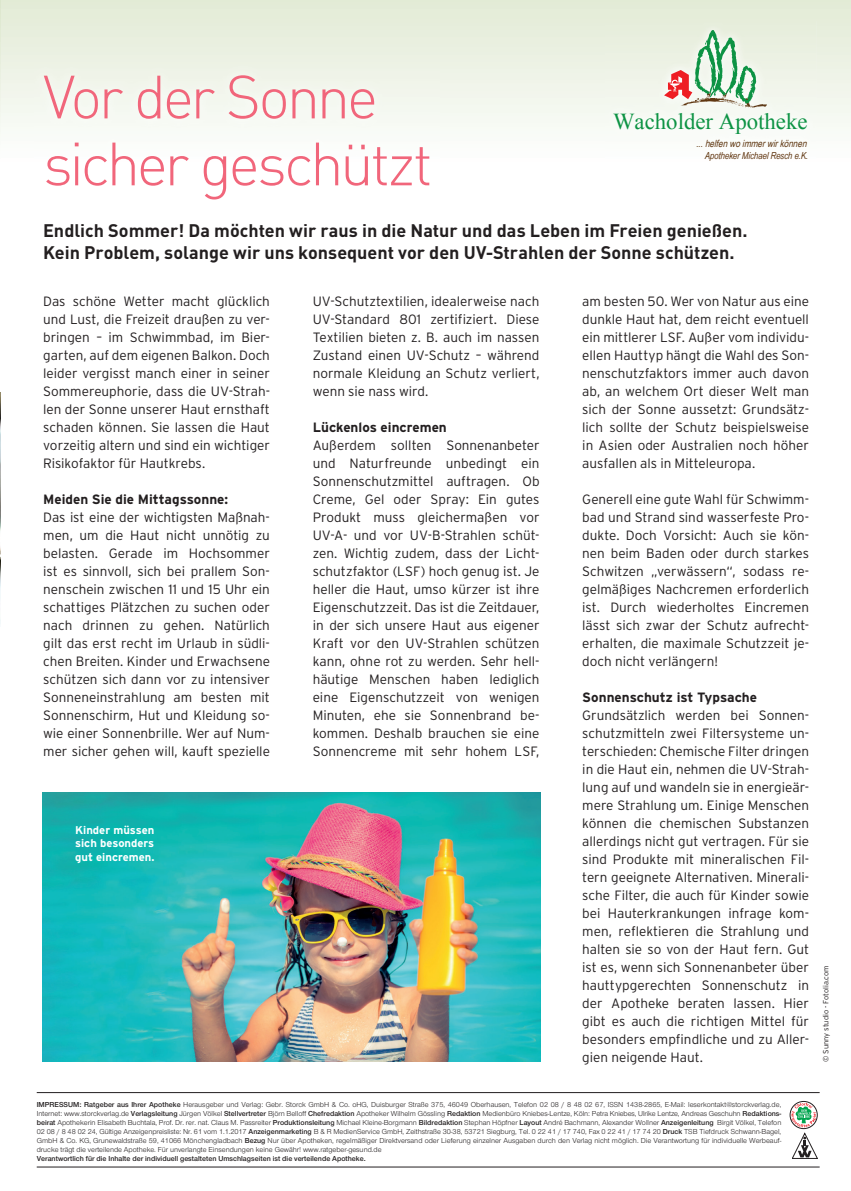
<style>
.page{position:relative;width:851px;height:1191px;background:#fff}
.page>*{position:absolute;margin:0;border:0;box-sizing:border-box;transform-origin:0 0}
.t1{font:300 60px/66.9px "DIN";letter-spacing:-.06em;color:#f1667b}
.t2{font:22.8px "Times New Roman";color:#0d9344}
.t3{font:700 18px/21.6px "DIN";color:#231f20}
.t4{font:300 13.5px/18px "Interstate";color:#231f20;text-align:justify}
.t5{font:700 13.5px "Interstate";color:#231f20}
.t6{font:700 11.25px/13.5px "Interstate";color:#fff;text-align:justify}
.t7{font:italic 9.9px "Arial Narrow";color:#603711}
.t8{font:italic 9.75px "Arial Narrow";letter-spacing:-.01em;color:#603711}
.t9{font:7.5px/9px "Nimbus Sans Novus T";color:#231f20;text-align:justify}
.t10{font:600 7.5px "Nimbus Sans Novus T";color:#231f20}
.t11{font:300 7.5px "Interstate";color:#231f20}
.s1{font-weight:600}
</style>
<div class="page">
<svg style="left:1px;top:0;width:849px;height:127px;background:#e9efe0"></svg>
<img style="left:43px;top:792px;width:497px;height:270px">
<img style="left:34px;top:65px;width:405px;height:63px">
<svg style="left:0;top:0;width:1px;height:162px"></svg>
<img style="left:605px;top:21px;width:210px;height:107px">
<svg style="left:664px;top:30px;width:102px;height:78px"></svg>
<hr style="left:37px;top:1092px;width:782px;height:1px;background:#231f20">
<hr style="left:37px;top:1166px;width:782px;height:1px;background:#231f20">
<svg style="left:792px;top:1133px;width:25px;height:25px"></svg>
<svg style="left:791px;top:1102px;width:24px;height:25px"></svg>
<div style="left:789px;top:1101px;width:28px;height:27px;border:1px solid #231f20;border-radius:50%"></div>
<img style="left:0;top:392px;width:1px;height:232px">
<h1 class="t1" style="left:43px;top:70px;width:391px">Vor der Sonne sicher geschützt</h1>
<h2 class="t2" style="left:613px;top:109px;width:196px">Wacholder Apotheke</h2>
<p class="t7" style="left:696px;top:137px;width:114px">...helfenwoimmerwirkönnen</p>
<p class="t8" style="left:704px;top:150px;width:105px">Apotheker Michael Resch e.K.</p>
<h3 class="t3" style="left:43px;top:221px;width:705px">Endlich Sommer! Da möchten wir raus in die Natur und das Leben im Freien genießen.<br>Kein Problem, solange wir uns konsequent vor den UV-Strahlen der Sonne schützen.</h3>
<p class="t4" style="left:43px;top:294px;width:228px">Das schöne Wetter macht glücklich und Lust, die Freizeit draußen zu ver&shy;bringen – im Schwimmbad, im Bier&shy;garten, auf dem eigenen Balkon. Doch leider vergisst manch einer in seiner Sommereuphorie, dass die UV-Strah&shy;len der Sonne unserer Haut ernsthaft schaden können. Sie lassen die Haut vorzeitig altern und sind ein wichtiger Risikofaktor für Hautkrebs.</p>
<p class="t5" style="left:43px;top:494px;width:186px">Meiden Sie die Mittagssonne:</p>
<p class="t4" style="left:43px;top:510px;width:228px">Das ist eine der wichtigsten Maßnah&shy;men, um die Haut nicht unnötig zu belasten. Gerade im Hochsommer ist es sinnvoll, sich bei prallem Son&shy;nenschein zwischen 11 und 15 Uhr ein schattiges Plätzchen zu suchen oder nach drinnen zu gehen. Natürlich gilt das erst recht im Urlaub in südli&shy;chen Breiten. Kinder und Erwachsene schützen sich dann vor zu intensiver Sonneneinstrahlung am besten mit Sonnenschirm, Hut und Kleidung so&shy;wie einer Sonnenbrille. Wer auf Num&shy;mer sicher gehen will, kauft spezielle</p>
<p class="t6" style="left:75px;top:823px;width:81px">Kinder müssen sich besonders gut eincremen.</p>
<p class="t4" style="left:313px;top:294px;width:228px">UV-Schutztextilien, idealerweise nach UV-Standard 801 zertifiziert. Diese Textilien bieten z. B. auch im nassen Zustand einen UV-Schutz – während normale Kleidung an Schutz verliert, wenn sie nass wird.</p>
<p class="t5" style="left:313px;top:422px;width:135px">Lückenlos eincremen</p>
<p class="t4" style="left:313px;top:438px;width:228px">Außerdem sollten Sonnenanbeter und Naturfreunde unbedingt ein Sonnenschutzmittel auftragen. Ob Creme, Gel oder Spray: Ein gutes Produkt muss gleichermaßen vor UV-A- und vor UV-B-Strahlen schüt&shy;zen. Wichtig zudem, dass der Licht&shy;schutzfaktor (LSF) hoch genug ist. Je heller die Haut, umso kürzer ist ihre Eigenschutzzeit. Das ist die Zeitdauer, in der sich unsere Haut aus eigener Kraft vor den UV-Strahlen schützen kann, ohne rot zu werden. Sehr hell&shy;häutige Menschen haben lediglich eine Eigenschutzzeit von wenigen Minuten, ehe sie Sonnenbrand be&shy;kommen. Deshalb brauchen sie eine Sonnencreme mit sehr hohem LSF,</p>
<p class="t4" style="left:582px;top:294px;width:228px">am besten 50. Wer von Natur aus eine dunkle Haut hat, dem reicht eventuell ein mittlerer LSF. Außer vom individu&shy;ellen Hauttyp hängt die Wahl des Son&shy;nenschutzfaktors immer auch davon ab, an welchem Ort dieser Welt man sich der Sonne aussetzt: Grundsätz&shy;lich sollte der Schutz beispielsweise in Asien oder Australien noch höher ausfallen als in Mitteleuropa.</p>
<p class="t4" style="left:582px;top:492px;width:228px">Generell eine gute Wahl für Schwimm&shy;bad und Strand sind wasserfeste Pro&shy;dukte. Doch Vorsicht: Auch sie kön&shy;nen beim Baden oder durch starkes Schwitzen „verwässern“, sodass re&shy;gelmäßiges Nachcremen erforderlich ist. Durch wiederholtes Eincremen lässt sich zwar der Schutz aufrecht&shy;erhalten, die maximale Schutzzeit je&shy;doch nicht verlängern!</p>
<p class="t5" style="left:582px;top:692px;width:176px">Sonnenschutz ist Typsache</p>
<p class="t4" style="left:582px;top:708px;width:228px">Grundsätzlich werden bei Sonnen&shy;schutzmitteln zwei Filtersysteme un&shy;terschieden: Chemische Filter dringen in die Haut ein, nehmen die UV-Strah&shy;lung auf und wandeln sie in energieär&shy;mere Strahlung um. Einige Menschen können die chemischen Substanzen allerdings nicht gut vertragen. Für sie sind Produkte mit mineralischen Fil&shy;tern geeignete Alternativen. Minerali&shy;sche Filter, die auch für Kinder sowie bei Hauterkrankungen infrage kom&shy;men, reflektieren die Strahlung und halten sie so von der Haut fern. Gut ist es, wenn sich Sonnenanbeter über hauttypgerechten Sonnenschutz in der Apotheke beraten lassen. Hier gibt es auch die richtigen Mittel für besonders empfindliche und zu Aller&shy;gien neigende Haut.</p>
<p class="t11" style="left:822px;top:1062px;width:98px;rotate:-90deg">© Sunny studio - Fotolia.com</p>
<p class="t9" style="left:37px;top:1100px;width:746px"><span class="s1">IMPRESSUM: Ratgeber aus Ihrer Apotheke</span> Herausgeber und Verlag: Gebr. Storck GmbH &amp; Co. oHG, Duisburger Straße 375, 46049 Oberhausen, Telefon 02 08 / 8 48 02 67, ISSN 1438-2865, E-Mail: leserkontakt@storckverlag.de, Internet: www.storckverlag.de <span class="s1">Verlagsleitung</span> Jürgen Völkel <span class="s1">Stellvertreter</span> Björn Belloff <span class="s1">Chefredaktion</span> Apotheker Wilhelm Gössling <span class="s1">Redaktion</span> Medienbüro Kniebes-Lentze, Köln: Petra Kniebes, Ulrike Lentze, Andreas Geschuhn <span class="s1">Redaktions&shy;beirat</span> Apothekerin Elisabeth Buchtala, Prof. Dr. rer. nat. Claus M. Passreiter <span class="s1">Produktionsleitung</span> Michael Kleine-Borgmann <span class="s1">Bildredaktion</span> Stephan Höpfner <span class="s1">Layout</span> André Bachmann, Alexander Wollner <span class="s1">Anzeigenleitung</span> Birgit Völkel, Telefon 02 08 / 8 48 02 24, Gültige Anzeigenpreisliste: Nr. 61 vom 1.1.2017 <span class="s1">Anzeigenmarketing</span> B &amp; R MedienService GmbH, Zeithstraße 30-38, 53721 Siegburg, Tel. 0 22 41 / 17 740, Fax 0 22 41 / 17 74 20 <span class="s1">Druck</span> TSB Tiefdruck Schwann-Bagel, GmbH &amp; Co. KG, Grunewaldstraße 59, 41066 Mönchengladbach <span class="s1">Bezug</span> Nur über Apotheken, regelmäßiger Direktversand oder Lieferung einzelner Aus ga ben durch den Verlag nicht möglich. Die Verantwortung für individuelle Werbeauf&shy;drucke trägt die verteilende Apotheke. Für unverlangte Einsendungen keine Gewähr! www.ratgeber-gesund.de</p>
<p class="t10" style="left:37px;top:1155px;width:330px">Verantwortlich für die Inhalte der individuell gestalteten Umschlagseiten ist die verteilende Apotheke.</p>
</div>
